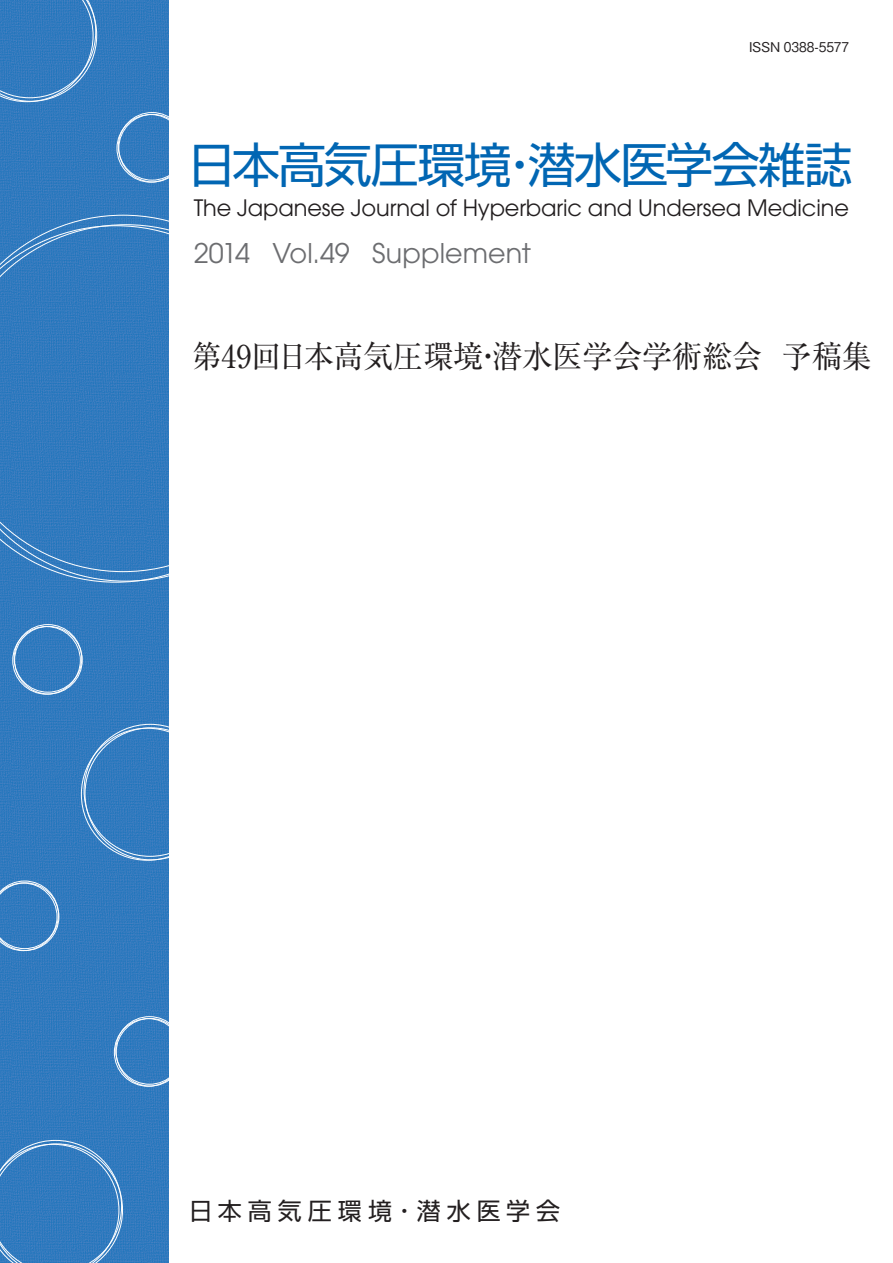
<style>
.page{position:relative;width:893px;height:1263px;background:#fff}
.page>*{position:absolute;margin:0;border:0;box-sizing:border-box;transform-origin:0 0}
.t1{font:48px "Shin Go Pro";letter-spacing:-.035em;color:#0166b3}
.t2{font:31.35px "Ryumin Pro";color:#231f20;scale:.96 1}
.t3{font:27px "Avant Garde";color:#6c6d70}
.t4{font:24px "Shin Go Pro";letter-spacing:.25em;color:#231f20}
.t5{font:22.5px "Avant Garde";letter-spacing:-.005em;color:#231f20}
.t6{font:500 13.5px "Gothic BBB Pro";letter-spacing:-.005em;color:#231f20}
</style>
<div class="page">
<img style="left:0;top:0;width:168px;height:1263px">
<svg style="left:117px;top:112px;width:52px;height:70px"></svg>
<div style="left:13px;top:626px;width:68px;height:68px;border:1px solid #fff;border-radius:50%"></div>
<svg style="left:0;top:881px;width:59px;height:70px"></svg>
<svg style="left:114px;top:1016px;width:55px;height:70px"></svg>
<svg style="left:0;top:0;width:97px;height:102px"></svg>
<svg style="left:81px;top:724px;width:88px;height:136px"></svg>
<svg style="left:0;top:215px;width:169px;height:9px"></svg>
<svg style="left:0;top:225px;width:169px;height:357px"></svg>
<svg style="left:0;top:1140px;width:123px;height:123px"></svg>
<p class="t6" style="left:749px;top:36px;width:102px">ISSN 0388-5577</p>
<h1 class="t1" style="left:188px;top:125px;width:666px">日本高気圧環境・潜水医学会雑誌</h1>
<p class="t5" style="left:194px;top:195px;width:657px">The Japanese Journal of Hyperbaric and Undersea Medicine</p>
<p class="t3" style="left:194px;top:238px;width:339px">2014 Vol.49 Supplement</p>
<h2 class="t2" style="left:192px;top:331px;width:710px">第49回日本高気圧環境・潜水医学会学術総会 予稿集</h2>
<p class="t4" style="left:189px;top:1191px;width:373px">日本高気圧環境・潜水医学会</p>
</div>
